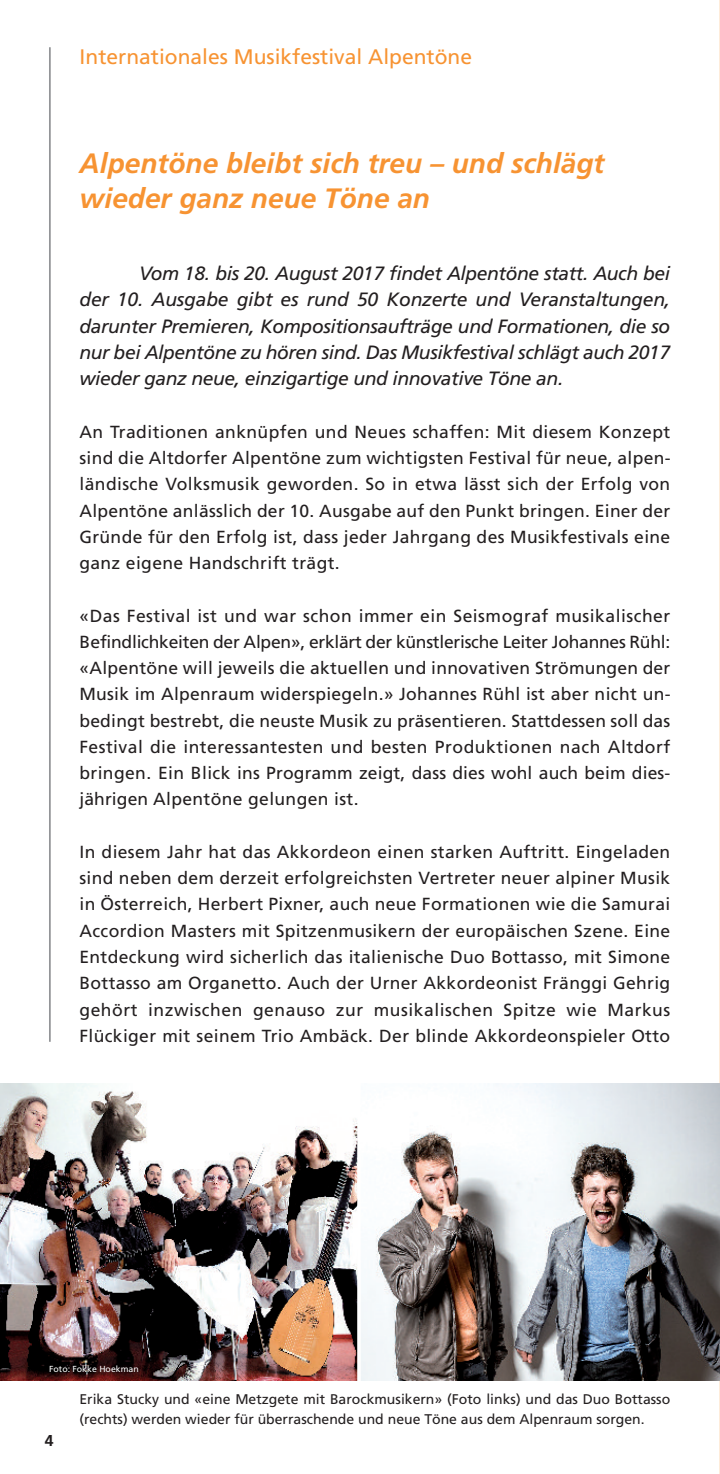
<style>
.page{position:relative;width:720px;height:1474px;background:#fff}
.page>*{position:absolute;margin:0;border:0;box-sizing:border-box;transform-origin:0 0}
.t1{font:italic 700 28px/35px "Frutiger";color:#f79332}
.t2{font:21px "Frutiger";color:#f79332}
.t3{font:italic 19.25px/26.2px "Frutiger";letter-spacing:-.02em;color:#231f20;text-align:justify}
.t4{font:17.5px/26.2px "Frutiger";letter-spacing:.02em;color:#231f20;text-align:justify}
.t5{font:700 15.75px "Frutiger";color:#231f20}
.t6{font:14px/20.1px "Frutiger";color:#231f20}
.t7{font:8.75px "Frutiger";color:#fff}
</style>
<div class="page">
<hr style="left:719px;top:0;width:1px;height:1473px;background:#feecda">
<hr style="left:49px;top:47px;width:2px;height:994px;background:#939598">
<img style="left:0;top:1083px;width:357px;height:297px">
<img style="left:361px;top:1083px;width:358px;height:297px">
<p class="t2" style="left:80px;top:48px;width:394px">Internationales Musikfestival Alpentöne</p>
<h1 class="t1" style="left:80px;top:148px;width:526px">Alpentöne bleibt sich treu – und schlägt wieder ganz neue Töne an</h1>
<p class="t3" style="left:79px;top:262px;width:592px;text-indent:60px">Vom 18. bis 20. August 2017 findet Alpentöne statt. Auch bei der 10. Ausgabe gibt es rund 50 Konzerte und Veranstaltungen, darunter Premieren, Kompositionsaufträge und Formationen, die so nur bei Alpentöne zu hören sind. Das Musikfestival schlägt auch 2017 wieder ganz neue, einzigartige und innovative Töne an.</p>
<p class="t4" style="left:79px;top:420px;width:592px">An Traditionen anknüpfen und Neues schaffen: Mit diesem Konzept sind die Altdorfer Alpentöne zum wichtigsten Festival für neue, alpen&shy;ländische Volksmusik geworden. So in etwa lässt sich der Erfolg von Alpentöne anlässlich der 10. Ausgabe auf den Punkt bringen. Einer der Gründe für den Erfolg ist, dass jeder Jahrgang des Musikfestivals eine ganz eigene Handschrift trägt.</p>
<p class="t4" style="left:79px;top:603px;width:592px">«Das Festival ist und war schon immer ein Seismograf musikalischer Befindlichkeiten der Alpen», erklärt der künstlerische Leiter Johannes Rühl: «Alpentöne will jeweils die aktuellen und innovativen Strömungen der Musik im Alpenraum widerspiegeln.» Johannes Rühl ist aber nicht un&shy;bedingt bestrebt, die neuste Musik zu präsentieren. Stattdessen soll das Festival die interessantesten und besten Produktionen nach Altdorf bringen. Ein Blick ins Programm zeigt, dass dies wohl auch beim dies&shy;jährigen Alpentöne gelungen ist.</p>
<p class="t4" style="left:79px;top:840px;width:592px">In diesem Jahr hat das Akkordeon einen starken Auftritt. Eingeladen sind neben dem derzeit erfolgreichsten Vertreter neuer alpiner Musik in Österreich, Herbert Pixner, auch neue Formationen wie die Samurai Accordion Masters mit Spitzenmusikern der europäischen Szene. Eine Entdeckung wird sicherlich das italienische Duo Bottasso, mit Simone Bottasso am Organetto. Auch der Urner Akkordeonist Fränggi Gehrig gehört inzwischen genauso zur musikalischen Spitze wie Markus Flückiger mit seinem Trio Ambäck. Der blinde Akkordeonspieler Otto</p>
<p class="t7" style="left:49px;top:1365px;width:91px">Foto: Fokke Hoekman</p>
<p class="t5" style="left:45px;top:1433px;width:10px">4</p>
<p class="t6" style="left:79px;top:1390px;width:592px">Erika Stucky und «eine Metzgete mit Barockmusikern» (Foto links) und das Duo Bottasso (rechts) werden wieder für überraschende und neue Töne aus dem Alpenraum sorgen.</p>
</div>
